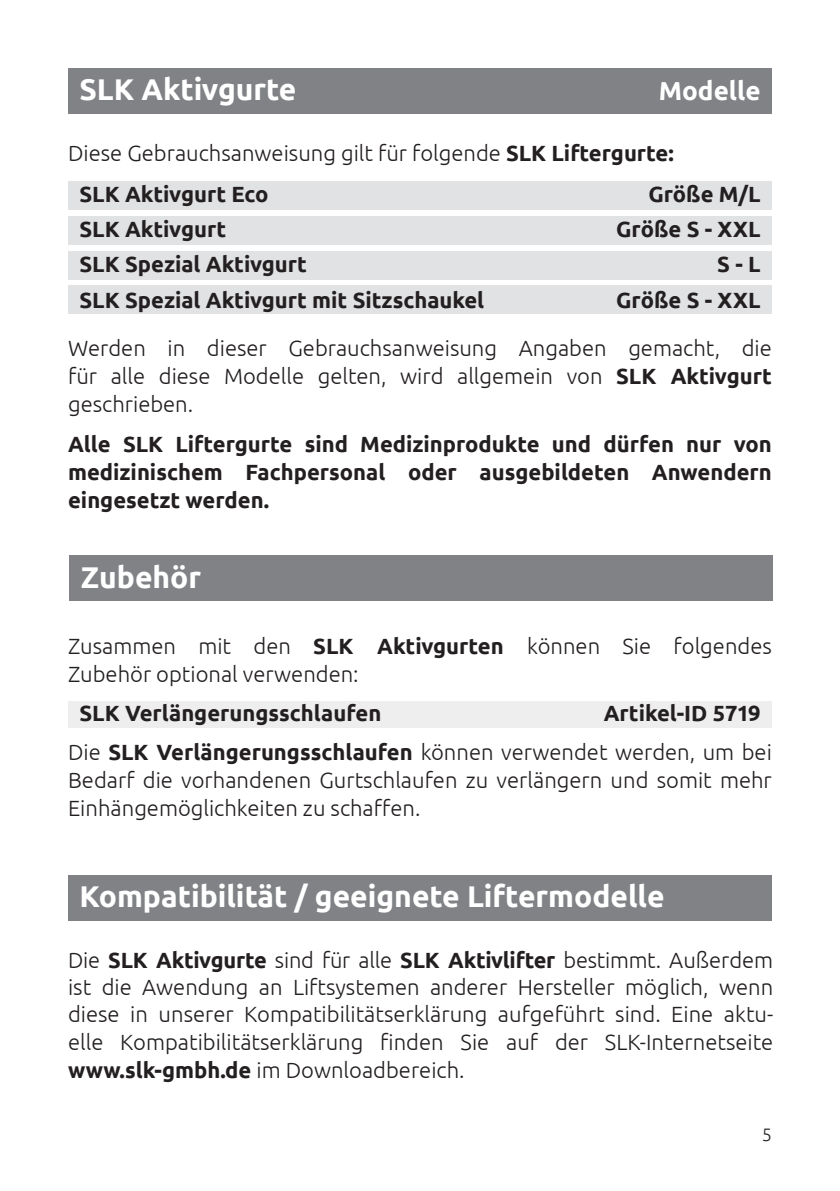
<style>
.page{position:relative;width:840px;height:1191px;background:#fff}
.page>*{position:absolute;margin:0;border:0;box-sizing:border-box;transform-origin:0 0}
.Headline_1{font:700 30px "Ubuntu";color:#fff}
.Headline_1-2{font:700 26px "Ubuntu";color:#fff}
.Aufzählungszeichen_regular{font:300 22px/28px "Ubuntu";color:#231f20;text-align:justify}
.t1{font:700 22px/28px "Ubuntu";color:#231f20;text-align:justify}
.Headline_2{font:300 22px "Ubuntu";color:#231f20}
.t2{font:300 18px "Ubuntu";color:#231f20}
.s1{font-weight:700}
</style>
<div class="page">
<div style="left:68px;top:701px;width:703px;height:26px;background:#eee"></div>
<div style="left:68px;top:181px;width:703px;height:29px;background:#e1e2e4"></div>
<div style="left:68px;top:216px;width:703px;height:29px;background:#e1e2e4"></div>
<div style="left:68px;top:251px;width:703px;height:28px;background:#e1e2e4"></div>
<div style="left:68px;top:286px;width:703px;height:28px;background:#e1e2e4"></div>
<div style="left:68px;top:68px;width:703px;height:45px;background:#808285"></div>
<div style="left:69px;top:556px;width:703px;height:45px;background:#808285"></div>
<div style="left:68px;top:874px;width:703px;height:46px;background:#808285"></div>
<p class="Headline_1" style="left:79px;top:71px;width:218px">SLK Aktivgurte</p>
<p class="Headline_1-2" style="left:658px;top:75px;width:103px">Modelle</p>
<p class="Headline_2" style="left:68px;top:139px;width:607px">Diese Gebrauchsanweisung gilt für folgende <span class="s1">SLK Liftergurte:</span></p>
<p class="t1" style="left:79px;top:180px;width:190px">SLK Aktivgurt Eco</p>
<p class="t1" style="left:648px;top:180px;width:114px">Größe M/L</p>
<p class="t1" style="left:79px;top:215px;width:148px">SLK Aktivgurt</p>
<p class="t1" style="left:615px;top:215px;width:146px">Größe S - XXL</p>
<p class="t1" style="left:79px;top:250px;width:229px">SLK Spezial Aktivgurt</p>
<p class="t1" style="left:716px;top:250px;width:45px">S - L</p>
<p class="t1" style="left:79px;top:286px;width:406px">SLK Spezial Aktivgurt mit Sitzschaukel</p>
<p class="t1" style="left:615px;top:286px;width:146px">Größe S - XXL</p>
<p class="Aufzählungszeichen_regular" style="left:68px;top:334px;width:705px">Werden in dieser Gebrauchsanweisung Angaben gemacht, die für alle diese Modelle gelten, wird allgemein von <span class="s1">SLK Aktivgurt </span>geschrieben.</p>
<p class="t1" style="left:68px;top:429px;width:704px">Alle SLK Liftergurte sind Medizinprodukte und dürfen nur von medizinischem Fachpersonal oder ausgebildeten Anwendern eingesetzt werden.</p>
<p class="Headline_1" style="left:81px;top:559px;width:122px">Zubehör</p>
<p class="Aufzählungszeichen_regular" style="left:68px;top:631px;width:704px">Zusammen mit den <span class="s1">SLK Aktivgurten</span> können Sie folgendes<br>Zubehör optional verwenden:</p>
<p class="t1" style="left:79px;top:699px;width:303px">SLK Verlängerungsschlaufen</p>
<p class="t1" style="left:603px;top:699px;width:158px">Artikel-ID 5719</p>
<p class="Aufzählungszeichen_regular" style="left:68px;top:738px;width:705px">Die <span class="s1">SLK Verlängerungsschlaufen</span> können verwendet werden, um bei Bedarf die vorhandenen Gurtschlaufen zu verlängern und somit mehr Einhängemöglichkeiten zu schaffen.</p>
<p class="Headline_1" style="left:79px;top:878px;width:586px">Kompatibilität / geeignete Liftermodelle</p>
<p class="Aufzählungszeichen_regular" style="left:68px;top:946px;width:706px;line-height:27.2px">Die <span class="s1">SLK Aktivgurte</span> sind für alle <span class="s1">SLK Aktivlifter</span> bestimmt. Außerdem ist die Awendung an Liftsystemen anderer Hersteller möglich, wenn diese in unserer Kompatibilitätserklärung aufgeführt sind. Eine aktu&shy;elle Kompatibilitätserklärung finden Sie auf der SLK-Internetseite <span class="s1">www.slk-gmbh.de</span> im Downloadbereich.</p>
<p class="t2" style="left:761px;top:1123px;width:12px">5</p>
</div>
